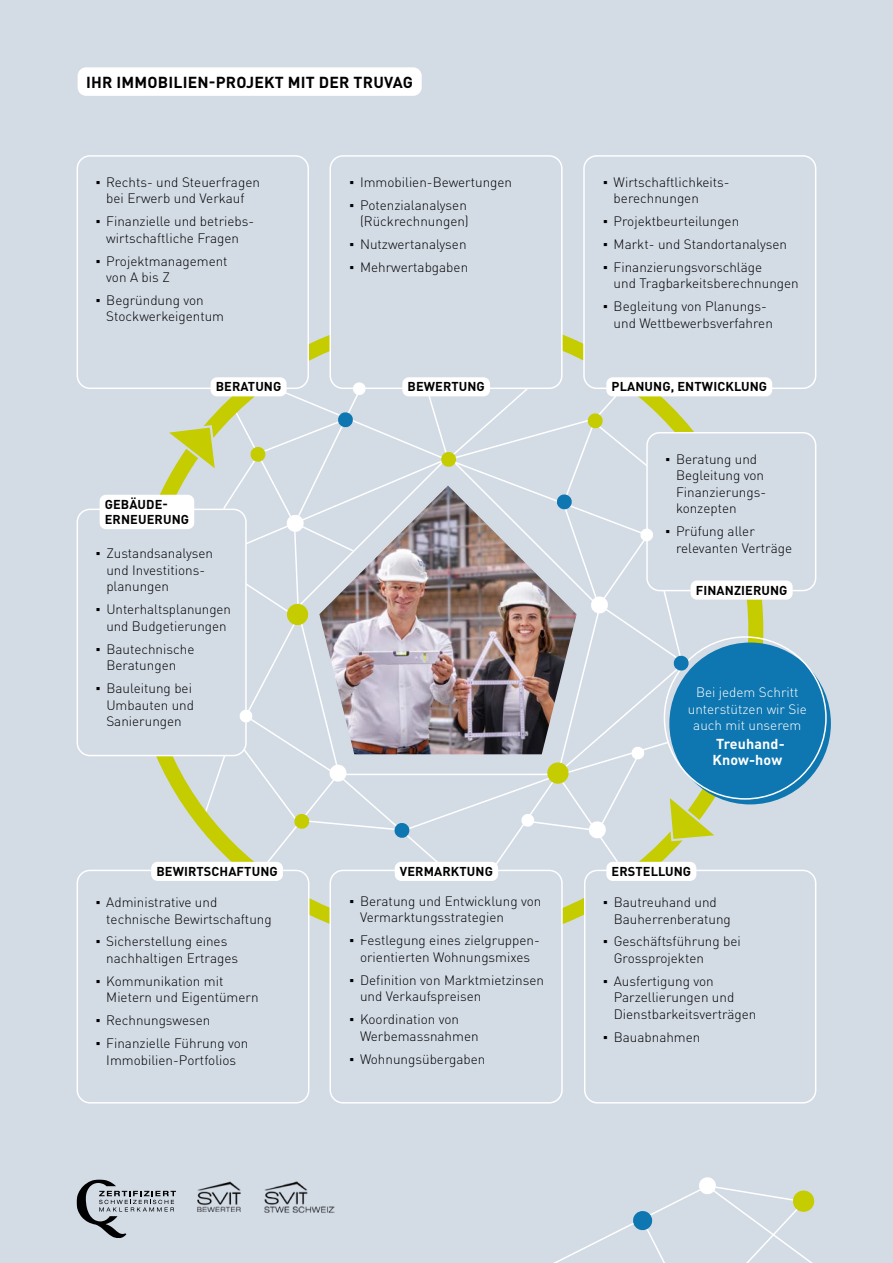
<style>
.page{position:relative;width:893px;height:1263px;background:#d3dbe5}
.page>*{position:absolute;margin:0;border:0;box-sizing:border-box;transform-origin:0 0}
.t1{font:700 15.75px "DIN Pro";letter-spacing:.015em;color:#000}
.t2{font:700 14.25px/16px "DIN Pro";letter-spacing:.01em;color:#fff}
.t3{font:300 13.5px/16.5px "DIN Pro";color:#000}
.t4{font:300 13.5px/16.5px "DIN Pro";color:#fff;text-align:center}
.t5{font:700 12.75px/15.3px "DIN Pro";letter-spacing:.01em;color:#000}
.s1{font-family:"Arial";font-weight:400}
</style>
<div class="page">
<svg style="left:309px;top:334px;width:454px;height:471px"></svg>
<svg style="left:130px;top:477px;width:458px;height:469px"></svg>
<div style="left:77px;top:155px;width:232px;height:234px;border:2px solid #fff;border-radius:13px"></div>
<div style="left:77px;top:870px;width:232px;height:233px;background:#d3dbe5;border-radius:13px"></div>
<div style="left:77px;top:870px;width:232px;height:233px;border:2px solid #fff;border-radius:13px"></div>
<div style="left:330px;top:156px;width:232px;height:232px;background:#d3dbe5;border-radius:13px"></div>
<div style="left:329px;top:155px;width:234px;height:234px;border:2px solid #fff;border-radius:13px"></div>
<div style="left:330px;top:870px;width:232px;height:233px;background:#d3dbe5;border-radius:13px"></div>
<div style="left:329px;top:870px;width:234px;height:233px;border:2px solid #fff;border-radius:13px"></div>
<div style="left:584px;top:156px;width:232px;height:232px;background:#d3dbe5;border-radius:13px"></div>
<div style="left:583px;top:155px;width:233px;height:234px;border:2px solid #fff;border-radius:13px"></div>
<div style="left:585px;top:870px;width:231px;height:233px;background:#d3dbe5;border-radius:13px"></div>
<div style="left:584px;top:870px;width:232px;height:233px;border:2px solid #fff;border-radius:13px"></div>
<div style="left:647px;top:433px;width:169px;height:158px;background:#d3dbe5;border-radius:13px"></div>
<div style="left:646px;top:432px;width:170px;height:159px;border:2px solid #fff;border-radius:13px"></div>
<div style="left:77px;top:509px;width:169px;height:246px;background:#d3dbe5;border-radius:13px"></div>
<div style="left:77px;top:509px;width:170px;height:247px;border:2px solid #fff;border-radius:13px"></div>
<div style="left:211px;top:377px;width:76px;height:19px;background:#fff;border-radius:6px"></div>
<div style="left:151px;top:862px;width:132px;height:19px;background:#fff;border-radius:6px"></div>
<div style="left:402px;top:377px;width:88px;height:19px;background:#fff;border-radius:6px"></div>
<div style="left:395px;top:862px;width:103px;height:19px;background:#fff;border-radius:6px"></div>
<div style="left:606px;top:377px;width:166px;height:19px;background:#fff;border-radius:6px"></div>
<div style="left:606px;top:862px;width:90px;height:19px;background:#fff;border-radius:6px"></div>
<div style="left:691px;top:580px;width:102px;height:20px;background:#fff;border-radius:6px"></div>
<div style="left:100px;top:495px;width:94px;height:34px;background:#fff;border-radius:6px"></div>
<div style="left:669px;top:642px;width:162px;height:162px;background:#0e76b0;border-radius:50%"></div>
<svg style="left:169px;top:381px;width:545px;height:493px"></svg>
<svg style="left:77px;top:1179px;width:99px;height:59px"></svg>
<svg style="left:554px;top:1177px;width:261px;height:86px"></svg>
<img style="left:198px;top:1181px;width:43px;height:31px">
<img style="left:264px;top:1181px;width:71px;height:32px">
<div style="left:78px;top:67px;width:344px;height:29px;background:#fff;border-radius:9px"></div>
<p class="t1" style="left:86px;top:69px;width:329px">IHR IMMOBILIEN-PROJEKT MIT DER TRUVAG</p>
<p class="t3" style="left:96px;top:172px;width:166px;text-align:center"><span class="s1">▪</span> Rechts- und Steuerfragen bei Erwerb und Verkauf</p>
<p class="t3" style="left:96px;top:212px;width:160px;text-align:center"><span class="s1">▪</span> Finanzielle und betriebs&shy;wirtschaftliche Fragen</p>
<p class="t3" style="left:106px;top:251px;width:123px;text-indent:-11px"><span class="s1">▪</span> Projektmanagement von A bis Z</p>
<p class="t3" style="left:106px;top:291px;width:119px;text-indent:-11px"><span class="s1">▪</span> Begründung von<br>Stockwerkeigentum</p>
<p class="t3" style="left:349px;top:172px;width:164px"><span class="s1">▪</span> Immobilien-Bewertungen</p>
<p class="t3" style="left:349px;top:195px;width:121px;text-align:right"><span class="s1">▪</span> Potenzialanalysen (Rückrechnungen)</p>
<p class="t3" style="left:349px;top:235px;width:119px"><span class="s1">▪</span> Nutzwertanalysen</p>
<p class="t3" style="left:349px;top:258px;width:120px"><span class="s1">▪</span> Mehrwertabgaben</p>
<p class="t3" style="left:614px;top:172px;width:118px;text-indent:-11px"><span class="s1">▪</span> Wirtschaftlichkeits&shy;berechnungen</p>
<p class="t3" style="left:603px;top:212px;width:138px"><span class="s1">▪</span> Projektbeurteilungen</p>
<p class="t3" style="left:603px;top:235px;width:185px"><span class="s1">▪</span> Markt- und Standortanalysen</p>
<p class="t3" style="left:614px;top:258px;width:187px;text-indent:-11px"><span class="s1">▪</span> Finanzierungsvorschläge<br>und Tragbarkeitsberechnungen</p>
<p class="t3" style="left:614px;top:297px;width:161px;text-indent:-11px"><span class="s1">▪</span> Begleitung von Planungs&shy;und Wettbewerbsverfahren</p>
<p class="t5" style="left:216px;top:377px;width:67px">BERATUNG</p>
<p class="t5" style="left:407px;top:377px;width:79px">BEWERTUNG</p>
<p class="t5" style="left:611px;top:377px;width:157px">PLANUNG, ENTWICKLUNG</p>
<p class="t5" style="left:105px;top:495px;width:86px">GEBÄUDE-<br>ERNEUERUNG</p>
<p class="t3" style="left:106px;top:544px;width:108px;text-indent:-11px"><span class="s1">▪</span> Zustandsanalysen und Investitions&shy;planungen</p>
<p class="t3" style="left:96px;top:600px;width:137px;text-align:center"><span class="s1">▪</span> Unterhaltsplanungen und Budgetierungen</p>
<p class="t3" style="left:96px;top:639px;width:100px;text-align:center"><span class="s1">▪</span> Bautechnische<br>Beratungen</p>
<p class="t3" style="left:106px;top:679px;width:89px;text-indent:-11px"><span class="s1">▪</span> Bauleitung bei<br>Umbauten und<br>Sanierungen</p>
<p class="t3" style="left:676px;top:449px;width:92px;text-indent:-11px"><span class="s1">▪</span> Beratung und<br>Begleitung von<br>Finanzierungs&shy;konzepten</p>
<p class="t3" style="left:676px;top:522px;width:118px;text-indent:-11px"><span class="s1">▪</span> Prüfung aller relevanten Verträge</p>
<p class="t5" style="left:696px;top:581px;width:93px">FINANZIERUNG</p>
<p class="t4" style="left:688px;top:683px;width:121px">Bei jedem Schritt unterstützen wir Sie auch mit unserem</p>
<p class="t2" style="left:712px;top:734px;width:74px">Treuhand-<br>Know-how</p>
<p class="t5" style="left:156px;top:862px;width:123px">BEWIRTSCHAFTUNG</p>
<p class="t5" style="left:400px;top:862px;width:95px">VERMARKTUNG</p>
<p class="t5" style="left:611px;top:862px;width:81px">ERSTELLUNG</p>
<p class="t3" style="left:106px;top:893px;width:167px;text-indent:-11px"><span class="s1">▪</span> Administrative und technische Bewirtschaftung</p>
<p class="t3" style="left:106px;top:932px;width:133px;text-indent:-11px"><span class="s1">▪</span> Sicherstellung eines nachhaltigen Ertrages</p>
<p class="t3" style="left:106px;top:971px;width:154px;text-indent:-11px"><span class="s1">▪</span> Kommunikation mit<br>Mietern und Eigentümern</p>
<p class="t3" style="left:96px;top:1011px;width:116px"><span class="s1">▪</span> Rechnungswesen</p>
<p class="t3" style="left:96px;top:1034px;width:154px;text-align:center"><span class="s1">▪</span> Finanzielle Führung von<br>Immobilien-Portfolios</p>
<p class="t3" style="left:360px;top:892px;width:183px;text-indent:-11px"><span class="s1">▪</span> Beratung und Entwicklung von<br>Vermarktungsstrategien</p>
<p class="t3" style="left:349px;top:931px;width:192px;text-align:center"><span class="s1">▪</span> Festlegung eines zielgruppen&shy;orientierten Wohnungsmixes</p>
<p class="t3" style="left:360px;top:970px;width:186px;text-indent:-11px"><span class="s1">▪</span> Definition von Marktmietzinsen und Verkaufspreisen</p>
<p class="t3" style="left:360px;top:1010px;width:120px;text-indent:-11px"><span class="s1">▪</span> Koordination von<br>Werbemassnahmen</p>
<p class="t3" style="left:349px;top:1049px;width:137px"><span class="s1">▪</span> Wohnungsübergaben</p>
<p class="t3" style="left:614px;top:893px;width:119px;text-indent:-11px"><span class="s1">▪</span> Bautreuhand und<br>Bauherrenberatung</p>
<p class="t3" style="left:614px;top:932px;width:129px;text-indent:-11px"><span class="s1">▪</span> Geschäftsführung bei<br>Grossprojekten</p>
<p class="t3" style="left:614px;top:971px;width:144px;text-indent:-11px"><span class="s1">▪</span> Ausfertigung von<br>Parzellierungen und<br>Dienstbarkeitsverträgen</p>
<p class="t3" style="left:603px;top:1027px;width:99px"><span class="s1">▪</span> Bauabnahmen</p>
</div>
